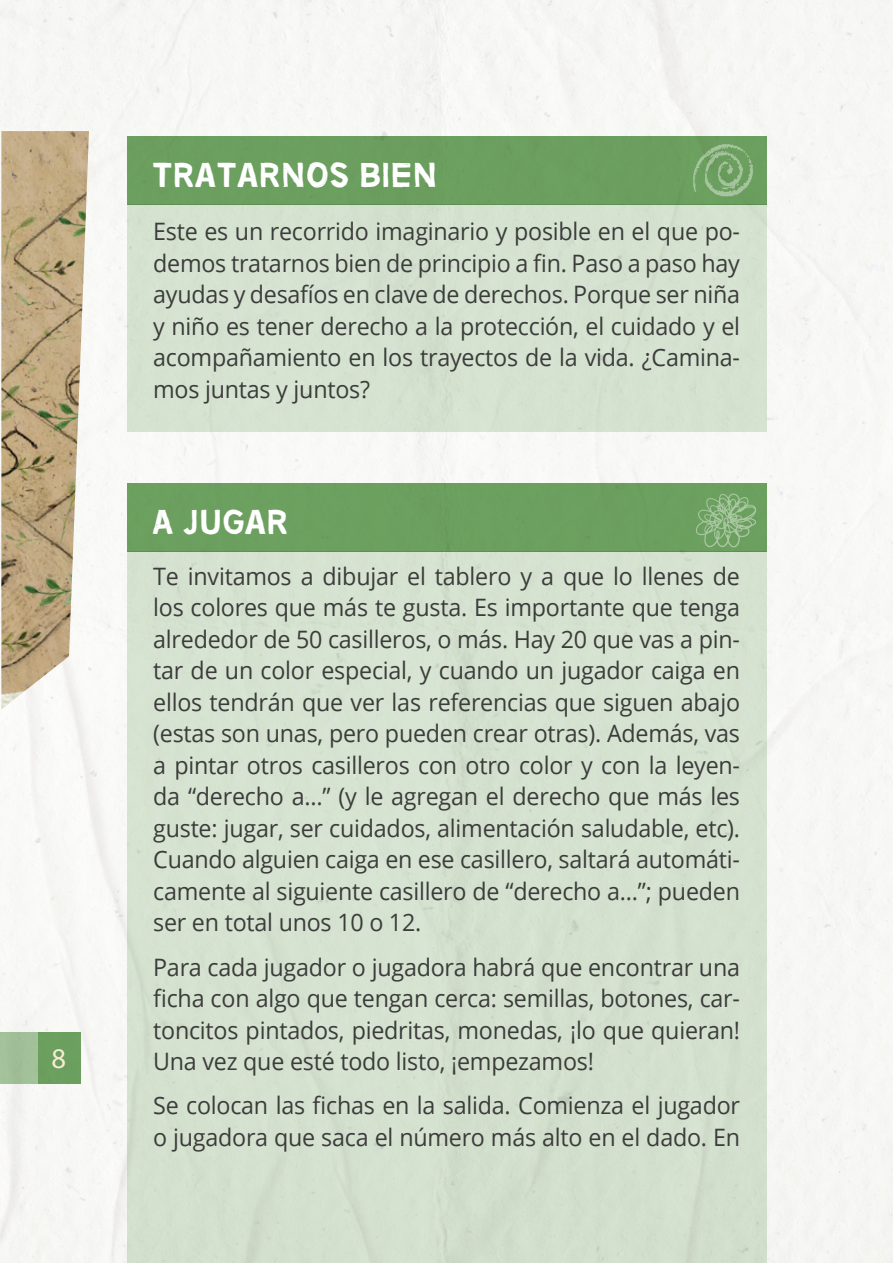
<style>
.page{position:relative;width:893px;height:1263px;background:#f7f7f5}
.page>*{position:absolute;margin:0;border:0;box-sizing:border-box;transform-origin:0 0}
.t1{font:34.5px "No more lies";letter-spacing:.05em;color:#fff}
.t2{font:28.5px "Myriad Pro";color:#f6edd4}
.t3{font:24px/31.5px "Open Sans";letter-spacing:-.01em;color:#3c3c3b;text-align:justify}
</style>
<div class="page">
<div style="left:38px;top:1032px;width:42px;height:52px;background:#6fa463"></div>
<div style="left:0;top:1032px;width:38px;height:52px;background:#a2c099"></div>
<div style="left:127px;top:136px;width:640px;height:68px;background:#6fa463"></div>
<div style="left:127px;top:484px;width:640px;height:68px;background:#6fa463"></div>
<div style="left:127px;top:204px;width:640px;height:228px;background:#d5e2d0"></div>
<div style="left:127px;top:552px;width:640px;height:711px;background:#d5e2d0"></div>
<svg style="left:693px;top:144px;width:60px;height:53px"></svg>
<img style="left:1px;top:131px;width:88px;height:578px">
<svg style="left:696px;top:493px;width:61px;height:54px"></svg>
<p class="t2" style="left:52px;top:1041px;width:16px">8</p>
<h1 class="t1" style="left:153px;top:155px;width:285px">TRATARNOS BIEN</h1>
<p class="t3" style="left:153px;top:215px;width:588px">Este es un recorrido imaginario y posible en el que po&shy;demos tratarnos bien de principio a fin. Paso a paso hay ayudas y desafíos en clave de derechos. Porque ser niña y niño es tener derecho a la protección, el cuidado y el acompañamiento en los trayectos de la vida. ¿Camina&shy;mos juntas y juntos?</p>
<h1 class="t1" style="left:153px;top:503px;width:136px">A JUGAR</h1>
<p class="t3" style="left:153px;top:560px;width:588px">Te invitamos a dibujar el tablero y a que lo llenes de los colores que más te gusta. Es importante que tenga alrededor de 50 casilleros, o más. Hay 20 que vas a pin&shy;tar de un color especial, y cuando un jugador caiga en ellos tendrán que ver las referencias que siguen abajo (estas son unas, pero pueden crear otras). Además, vas a pintar otros casilleros con otro color y con la leyen&shy;da “derecho a…” (y le agregan el derecho que más les guste: jugar, ser cuidados, alimentación saludable, etc).<br>Cuando alguien caiga en ese casillero, saltará automáti&shy;camente al siguiente casillero de “derecho a…”; pueden ser en total unos 10 o 12.</p>
<p class="t3" style="left:153px;top:950px;width:588px">Para cada jugador o jugadora habrá que encontrar una ficha con algo que tengan cerca: semillas, botones, car&shy;toncitos pintados, piedritas, monedas, ¡lo que quieran!<br>Una vez que esté todo listo, ¡empezamos!</p>
<p class="t3" style="left:153px;top:1089px;width:588px">Se colocan las fichas en la salida. Comienza el jugador o jugadora que saca el número más alto en el dado. En</p>
</div>
